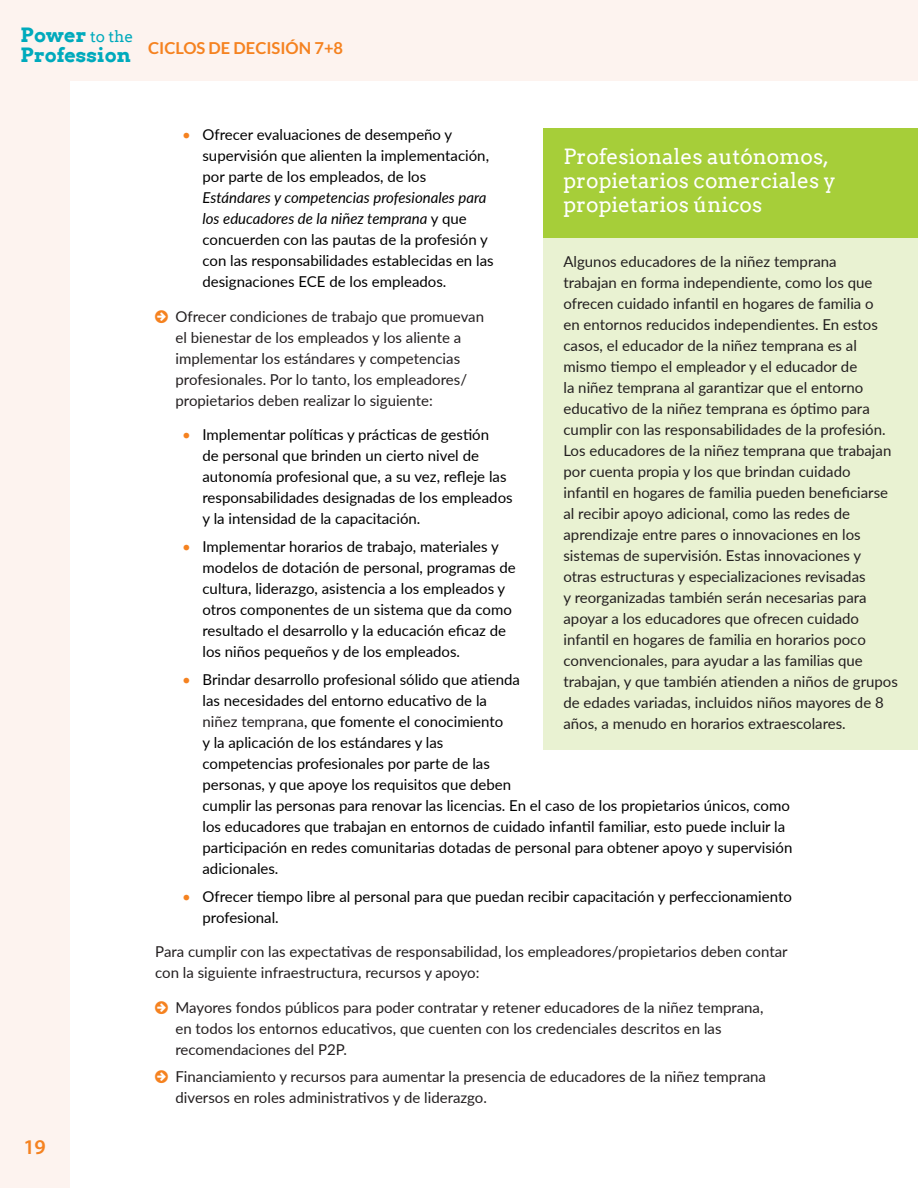
<style>
.page{position:relative;width:918px;height:1188px;background:#fff}
.page>*{position:absolute;margin:0;border:0;box-sizing:border-box;transform-origin:0 0}
.Sidebar_head{font:21px/24px "Arvo";color:#fff}
.t1{font:600 21px "Myriad Pro";color:#f58220}
.t2{font:700 19.65px/19.8px "Arvo";color:#00aabc}
.t3{font:700 16.5px "Lato";color:#f58220}
.Body{font:15px/21px "Lato";color:#231f20}
.t4{font:15px/21px "Lato";color:#000}
.s1{font-weight:400;font-size:15.45px}
.s2{color:#f58220}
.s3{font-style:italic}
.s4{color:#231f20}
</style>
<div class="page">
<div style="left:0;top:0;width:69px;height:1188px;background:#fdf3ef"></div>
<div style="left:69px;top:0;width:849px;height:81px;background:#fdf3ef"></div>
<div style="left:543px;top:128px;width:375px;height:621px;background:#e9f2d2"></div>
<div style="left:543px;top:128px;width:375px;height:110px;background:#a6ce39"></div>
<h2 class="t2" style="left:21px;top:25px;width:114px">Power <span class="s1">to the<br></span>Profession</h2>
<p class="t3" style="left:148px;top:38px;width:196px">CICLOS DE DECISIÓN 7+8</p>
<h1 class="t1" style="left:23px;top:1134px;width:24px">19</h1>
<p class="t4" style="left:202px;top:124px;width:293px;text-indent:-20px"><span class="s2">•</span> Ofrecer evaluaciones de desempeño y supervisión que alienten la implementación, por parte de los empleados, de los <span class="s3">Estándares y competencias profesionales para los educadores de la niñez temprana</span> y que concuerden con las pautas de la profesión y con las responsabilidades establecidas en las designaciones ECE de los empleados.</p>
<p class="Body" style="left:176px;top:305px;width:310px">Ofrecer condiciones de trabajo que promuevan el bienestar de los empleados y los aliente a implementar los estándares y competencias profesionales. Por lo tanto, los empleadores/ propietarios deben realizar lo siguiente:</p>
<p class="t4" style="left:202px;top:424px;width:312px;text-indent:-20px"><span class="s2">•</span> Implementar políticas y prácticas de gestión<br>de personal que brinden un cierto nivel de autonomía profesional que, a su vez, refleje las responsabilidades designadas de los empleados y la intensidad de la capacitación.</p>
<p class="t4" style="left:202px;top:535px;width:315px;text-indent:-20px"><span class="s2">•</span> Implementar horarios de trabajo, materiales y modelos de dotación de personal, programas de cultura, liderazgo, asistencia a los empleados y otros componentes de un sistema que da como resultado el desarrollo y la educación eficaz de los niños pequeños y de los empleados.</p>
<p class="t4" style="left:202px;top:668px;width:591px;text-indent:-20px"><span class="s2">•</span> Brindar desarrollo profesional sólido que atienda<br>las necesidades del entorno educativo de la<br><span class="s4">niñez temprana</span>, que fomente el conocimiento<br>y la aplicación de los estándares y las<br>competencias profesionales por parte de las<br>personas, y que apoye los requisitos que deben<br>cumplir las personas para renovar las licencias. En el caso de los propietarios únicos, como los educadores que trabajan en entornos de cuidado infantil familiar, esto puede incluir la participación en redes comunitarias dotadas de personal para obtener apoyo y supervisión adicionales.</p>
<p class="t4" style="left:202px;top:885px;width:591px;text-indent:-20px"><span class="s2">•</span> Ofrecer tiempo libre al personal para que puedan recibir capacitación y perfeccionamiento profesional.</p>
<p class="Body" style="left:155px;top:940px;width:634px">Para cumplir con las expectativas de responsabilidad, los empleadores/propietarios deben contar con la siguiente infraestructura, recursos y apoyo:</p>
<p class="Body" style="left:176px;top:996px;width:590px">Mayores fondos públicos para poder contratar y retener educadores de la niñez temprana, en todos los entornos educativos, que cuenten con los credenciales descritos en las recomendaciones del P2P.</p>
<p class="Body" style="left:176px;top:1066px;width:592px">Financiamiento y recursos para aumentar la presencia de educadores de la niñez temprana diversos en roles administrativos y de liderazgo.</p>
<p class="Sidebar_head" style="left:563px;top:145px;width:274px">Profesionales autónomos, propietarios comerciales y propietarios únicos</p>
<p class="Body" style="left:563px;top:251px;width:336px">Algunos educadores de la niñez temprana<br>trabajan en forma independiente, como los que ofrecen cuidado infantil en hogares de familia o<br>en entornos reducidos independientes. En estos casos, el educador de la niñez temprana es al mismo tiempo el empleador y el educador de<br>la niñez temprana al garantizar que el entorno educativo de la niñez temprana es óptimo para cumplir con las responsabilidades de la profesión.<br>Los educadores de la niñez temprana que trabajan por cuenta propia y los que brindan cuidado infantil en hogares de familia pueden beneficiarse al recibir apoyo adicional, como las redes de aprendizaje entre pares o innovaciones en los sistemas de supervisión. Estas innovaciones y<br>otras estructuras y especializaciones revisadas<br>y reorganizadas también serán necesarias para apoyar a los educadores que ofrecen cuidado infantil en hogares de familia en horarios poco convencionales, para ayudar a las familias que trabajan, y que también atienden a niños de grupos de edades variadas, incluidos niños mayores de 8 años, a menudo en horarios extraescolares.</p>
</div>
